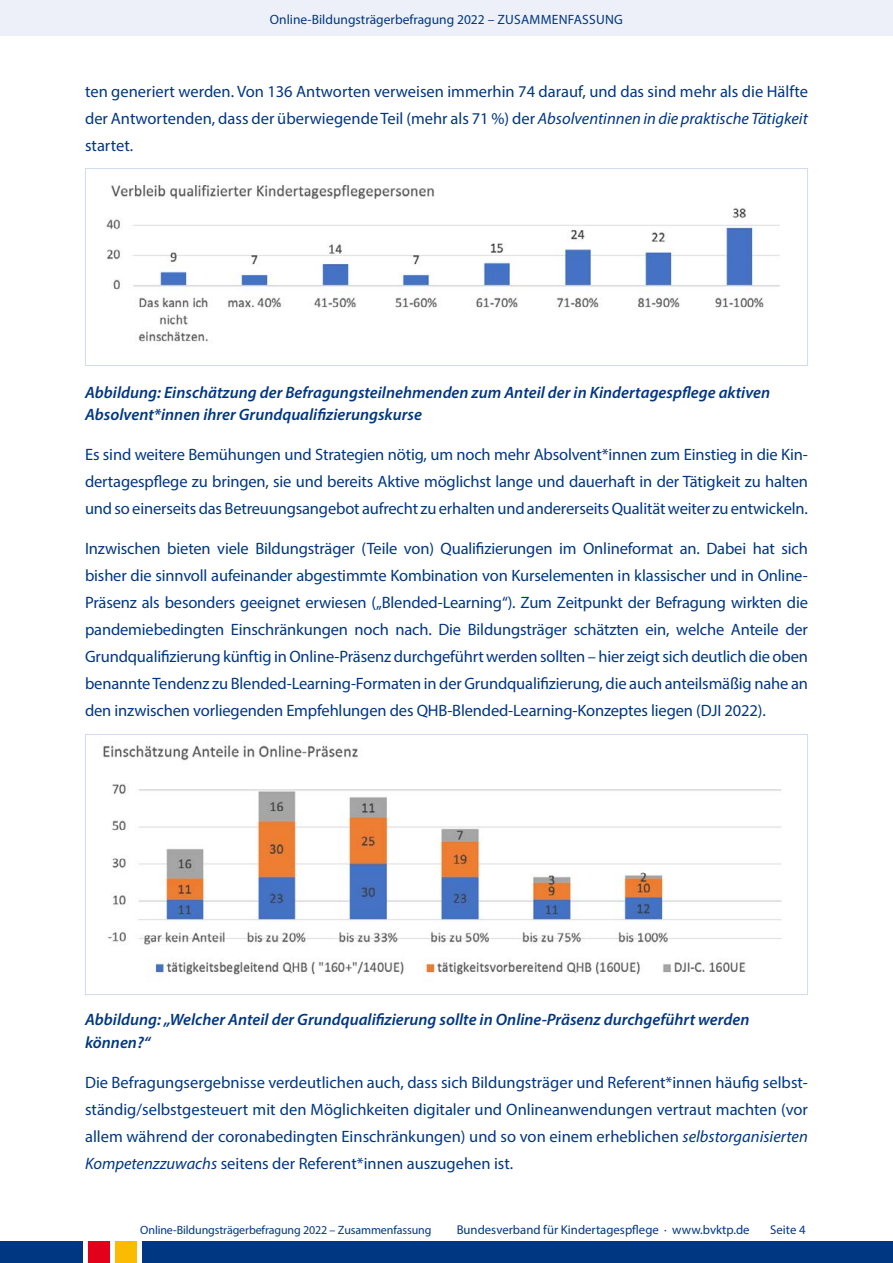
<style>
.page{position:relative;width:893px;height:1263px;background:#fff}
.page>*{position:absolute;margin:0;border:0;box-sizing:border-box;transform-origin:0 0}
.Text{font:16.5px/27px "Myriad Pro";letter-spacing:-.01em;color:#003782;text-align:justify}
.Abbildung{font:italic 600 16.5px/22.5px "Myriad Pro";color:#003782}
.Text-2{font:13.5px "Myriad Pro";color:#003782}
.t1{font:12.75px "Myriad Pro";color:#003782}
.t2{font:12px "Myriad Pro";letter-spacing:-.01em;color:#003782}
.s1{font-style:italic}
</style>
<div class="page">
<div style="left:0;top:1242px;width:893px;height:21px;background:#003782"></div>
<div style="left:84px;top:1242px;width:5px;height:21px;background:#fff"></div>
<div style="left:110px;top:1242px;width:5px;height:21px;background:#fff"></div>
<div style="left:136px;top:1242px;width:5px;height:21px;background:#fff"></div>
<div style="left:89px;top:1242px;width:21px;height:21px;background:#e2001a"></div>
<div style="left:115px;top:1242px;width:21px;height:21px;background:#fabb00"></div>
<div style="left:0;top:0;width:893px;height:36px;background:#edf0f8"></div>
<img style="left:106px;top:185px;width:674px;height:158px">
<div style="left:85px;top:168px;width:723px;height:198px;border:1px solid #d1dbee"></div>
<img style="left:103px;top:745px;width:679px;height:230px">
<div style="left:85px;top:734px;width:723px;height:261px;border:1px solid #d1dbee"></div>
<p class="Text-2" style="left:270px;top:11px;width:355px">Online-Bildungsträgerbefragung 2022 – ZUSAMMENFASSUNG</p>
<p class="Text" style="left:85px;top:78px;width:724px">ten generiert werden. Von 136 Antworten verweisen immerhin 74 darauf, und das sind mehr als die Hälfte der Antwortenden, dass der überwiegende Teil (mehr als 71 %) der <span class="s1">Absolventinnen in die praktische Tätigkeit </span>startet.</p>
<p class="Abbildung" style="left:85px;top:380px;width:687px">Abbildung: Einschätzung der Befragungsteilnehmenden zum Anteil der in Kindertagespflege aktiven<br>Absolvent*innen ihrer Grundqualifizierungskurse</p>
<p class="Text" style="left:85px;top:441px;width:724px">Es sind weitere Bemühungen und Strategien nötig, um noch mehr Absolvent*innen zum Einstieg in die Kin&shy;dertagespflege zu bringen, sie und bereits Aktive möglichst lange und dauerhaft in der Tätigkeit zu halten und so einerseits das Betreuungsangebot aufrecht zu erhalten und andererseits Qualität weiter zu entwickeln.</p>
<p class="Text" style="left:85px;top:534px;width:724px">Inzwischen bieten viele Bildungsträger (Teile von) Qualifizierungen im Onlineformat an. Dabei hat sich bisher die sinnvoll aufeinander abgestimmte Kombination von Kurselementen in klassischer und in Online-Präsenz als besonders geeignet erwiesen („Blended-Learning“). Zum Zeitpunkt der Befragung wirkten die pandemiebedingten Einschränkungen noch nach. Die Bildungsträger schätzten ein, welche Anteile der Grundqualifizierung künftig in Online-Präsenz durchgeführt werden sollten – hier zeigt sich deutlich die oben benannte Tendenz zu Blended-Learning-Formaten in der Grundqualifizierung, die auch anteilsmäßig nahe an den inzwischen vorliegenden Empfehlungen des QHB-Blended-Learning-Konzeptes liegen (DJI 2022).</p>
<p class="Abbildung" style="left:85px;top:1008px;width:666px">Abbildung: „Welcher Anteil der Grundqualifizierung sollte in Online-Präsenz durchgeführt werden können?“</p>
<p class="Text" style="left:85px;top:1068px;width:724px">Die Befragungsergebnisse verdeutlichen auch, dass sich Bildungsträger und Referent*innen häufig selbst&shy;ständig/selbstgesteuert mit den Möglichkeiten digitaler und Onlineanwendungen vertraut machten (vor allem während der coronabedingten Einschränkungen) und so von einem erheblichen <span class="s1">selbstorganisierten Kompetenzzuwachs</span> seitens der Referent*innen auszugehen ist.</p>
<p class="t2" style="left:140px;top:1222px;width:293px">Online-Bildungsträgerbefragung 2022 – Zusammenfassung</p>
<p class="t1" style="left:457px;top:1222px;width:294px">Bundesverband für Kindertagespflege · www.bvktp.de</p>
<p class="t1" style="left:770px;top:1222px;width:37px">Seite 4</p>
</div>
